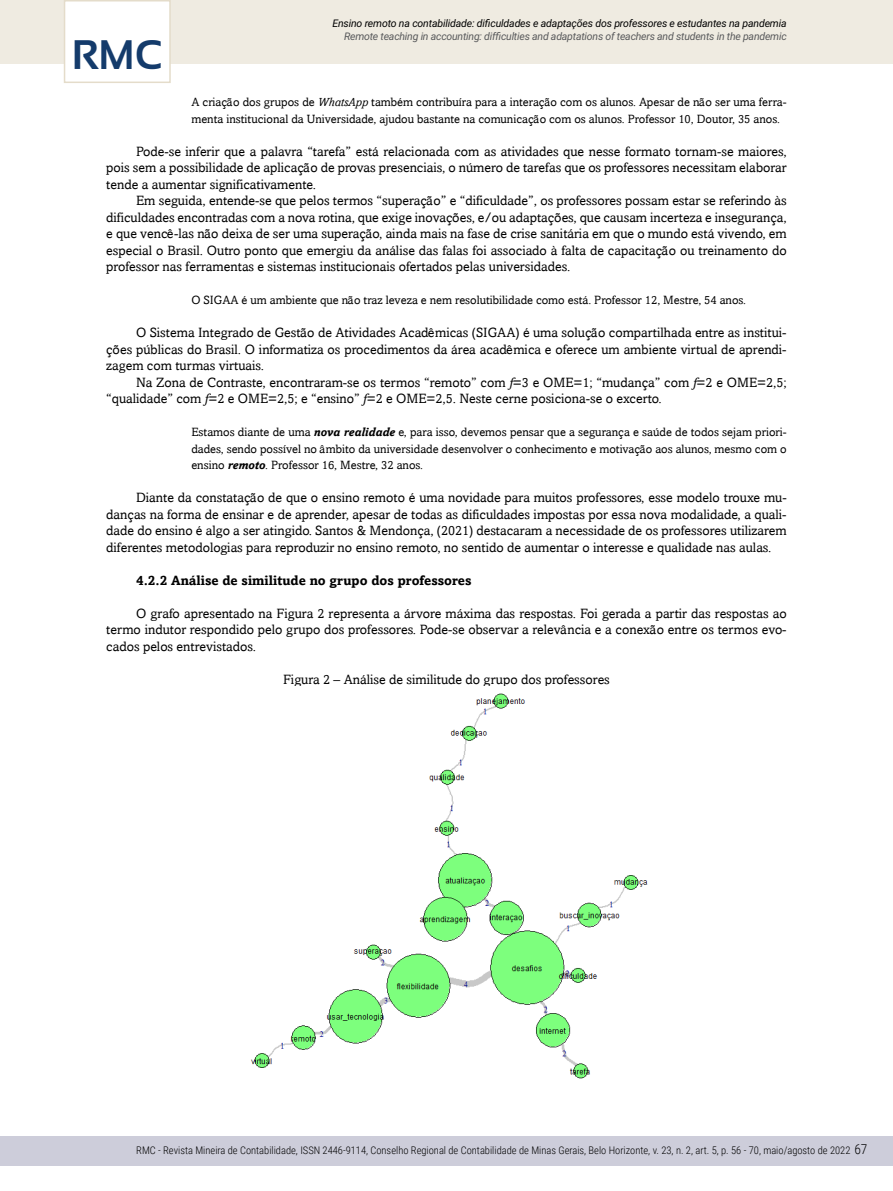
<style>
.page{position:relative;width:893px;height:1191px;background:#fff}
.page>*{position:absolute;margin:0;border:0;box-sizing:border-box;transform-origin:0 0}
.t1{font:700 41.25px "Sansation";color:#143b6b}
.t2{font:13.5px/16.5px "Amasis";color:#000;text-align:justify}
.t3{font:700 13.5px "Amasis";color:#000}
.t4{font:300 13.5px "Roboto Condensed";color:#000}
.t5{font:12px/16.5px "Amasis";color:#000}
.t6{font:300 10.5px "Roboto Condensed";color:#000}
.t7{font:italic 10.5px "Roboto";letter-spacing:-.02em;color:#58595b}
.t8{font:italic 10.5px "Roboto";letter-spacing:-.015em;color:#000}
.s1{font-style:italic}
.s2{font-weight:700;font-style:italic}
</style>
<div class="page">
<div style="left:0;top:1135px;width:893px;height:30px;background:#cdcdda"></div>
<div style="left:0;top:0;width:893px;height:64px;background:#efebe1"></div>
<div style="left:64px;top:0;width:107px;height:83px;background:#fff;border:2px solid #e4dcca"></div>
<img style="left:250px;top:693px;width:398px;height:386px">
<h1 class="t1" style="left:72px;top:32px;width:92px">RMC</h1>
<p class="t8" style="left:332px;top:16px;width:456px">Ensino remoto na contabilidade: dificuldades e adaptações dos professores e estudantes na pandemia</p>
<p class="t7" style="left:344px;top:29px;width:444px">Remote teaching in accounting: difficulties and adaptations of teachers and students in the pandemic</p>
<p class="t5" style="left:191px;top:94px;width:597px">A criação dos grupos de <span class="s1">WhatsApp</span> também contribuíra para a interação com os alunos. Apesar de não ser uma ferra&shy;menta institucional da Universidade, ajudou bastante na comunicação com os alunos. Professor 10, Doutor, 35 anos.</p>
<p class="t2" style="left:106px;top:143px;width:682px;text-indent:30px">Pode-se inferir que a palavra “tarefa” está relacionada com as atividades que nesse formato tornam-se maiores, pois sem a possibilidade de aplicação de provas presenciais, o número de tarefas que os professores necessitam elaborar tende a aumentar significativamente.</p>
<p class="t2" style="left:106px;top:192px;width:682px;text-indent:30px">Em seguida, entende-se que pelos termos “superação” e “dificuldade”, os professores possam estar se referindo às dificuldades encontradas com a nova rotina, que exige inovações, e/ou adaptações, que causam incerteza e insegurança, e que vencê-las não deixa de ser uma superação, ainda mais na fase de crise sanitária em que o mundo está vivendo, em especial o Brasil. Outro ponto que emergiu da análise das falas foi associado à falta de capacitação ou treinamento do professor nas ferramentas e sistemas institucionais ofertados pelas universidades.</p>
<p class="t5" style="left:191px;top:292px;width:556px">O SIGAA é um ambiente que não traz leveza e nem resolutibilidade como está. Professor 12, Mestre, 54 anos.</p>
<p class="t2" style="left:106px;top:324px;width:682px;text-indent:30px">O Sistema Integrado de Gestão de Atividades Acadêmicas (SIGAA) é uma solução compartilhada entre as institui&shy;ções públicas do Brasil. O informatiza os procedimentos da área acadêmica e oferece um ambiente virtual de aprendi&shy;zagem com turmas virtuais.</p>
<p class="t2" style="left:106px;top:374px;width:682px;text-indent:30px">Na Zona de Contraste, encontraram-se os termos “remoto” com <span class="s1">f</span>=3 e OME=1; “mudança” com <span class="s1">f</span>=2 e OME=2,5; “qualidade” com <span class="s1">f</span>=2 e OME=2,5; e “ensino” <span class="s1">f</span>=2 e OME=2,5. Neste cerne posiciona-se o excerto.</p>
<p class="t5" style="left:191px;top:424px;width:597px;text-align:justify">Estamos diante de uma <span class="s2">nova realidade</span> e, para isso, devemos pensar que a segurança e saúde de todos sejam priori&shy;dades, sendo possível no âmbito da universidade desenvolver o conhecimento e motivação aos alunos, mesmo com o ensino <span class="s2">remoto</span>. Professor 16, Mestre, 32 anos.</p>
<p class="t2" style="left:106px;top:489px;width:682px;text-indent:30px">Diante da constatação de que o ensino remoto é uma novidade para muitos professores, esse modelo trouxe mu&shy;danças na forma de ensinar e de aprender, apesar de todas as dificuldades impostas por essa nova modalidade, a quali&shy;dade do ensino é algo a ser atingido. Santos &amp; Mendonça, (2021) destacaram a necessidade de os professores utilizarem diferentes metodologias para reproduzir no ensino remoto, no sentido de aumentar o interesse e qualidade nas aulas.</p>
<p class="t3" style="left:136px;top:572px;width:337px">4.2.2 Análise de similitude no grupo dos professores</p>
<p class="t2" style="left:106px;top:605px;width:682px;text-indent:30px">O grafo apresentado na Figura 2 representa a árvore máxima das respostas. Foi gerada a partir das respostas ao termo indutor respondido pelo grupo dos professores. Pode-se observar a relevância e a conexão entre os termos evo&shy;cados pelos entrevistados.</p>
<p class="t2" style="left:283px;top:670px;width:328px">Figura 2 – Análise de similitude do grupo dos professores</p>
<p class="t4" style="left:854px;top:1140px;width:15px">67</p>
<p class="t6" style="left:136px;top:1143px;width:716px">RMC - Revista Mineira de Contabilidade, ISSN 2446-9114, Conselho Regional de Contabilidade de Minas Gerais, Belo Horizonte, v. 23, n. 2, art. 5, p. 56 - 70, maio/agosto de 2022</p>
</div>
